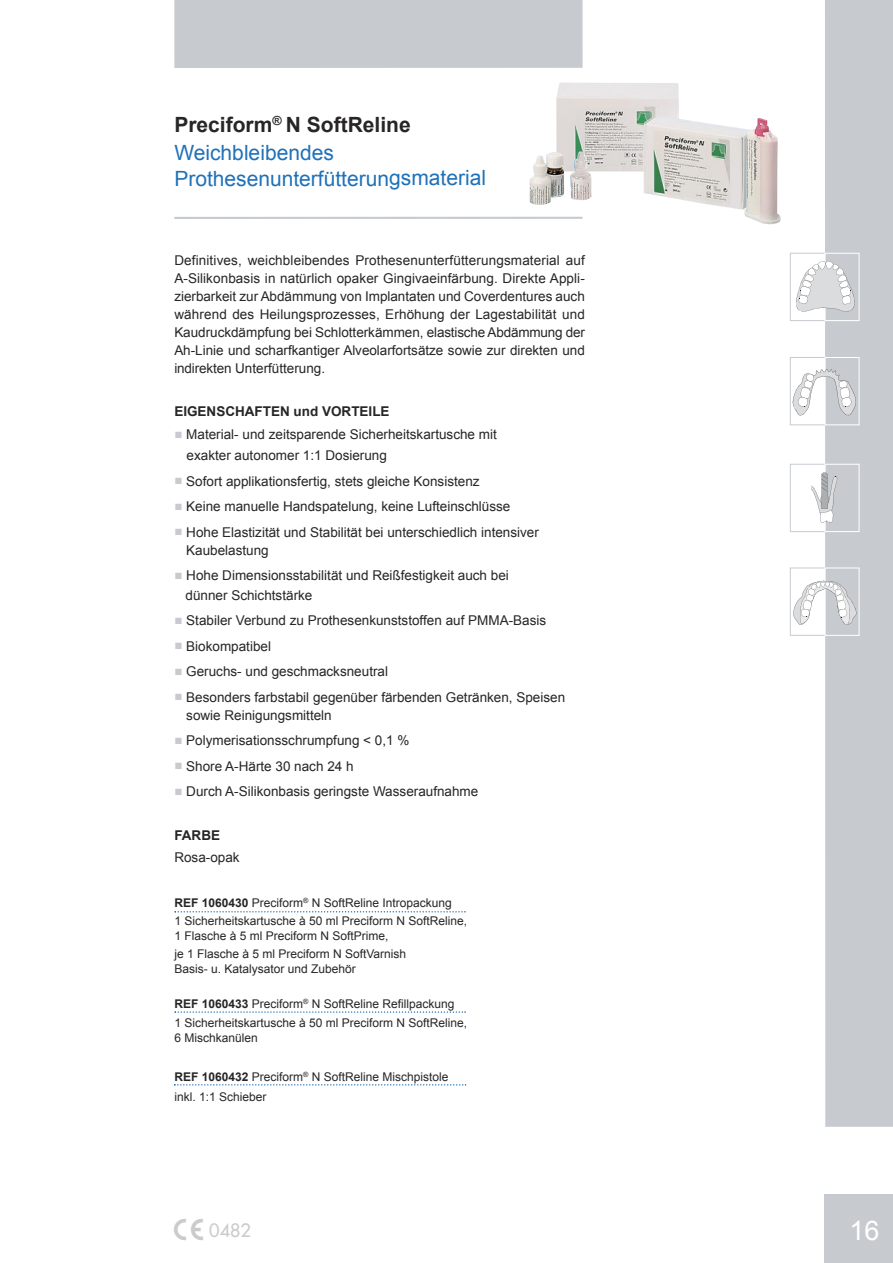
<style>
.page{position:relative;width:893px;height:1263px;background:#fff}
.page>*{position:absolute;margin:0;border:0;box-sizing:border-box;transform-origin:0 0}
.t1{font:27px "Arial";color:#fff}
.t2{font:21px "Arial";color:#1f71b9}
.t3{font:700 21px "Arial";color:#272526}
.t4{font:18px "Futura";color:#cbcbcb}
.t5{font:13.5px/18px "Arial";color:#272526;text-align:justify}
.t6{font:700 13.5px "Arial";color:#272526}
.t7{font:12px "Arial";color:#272526}
.s1{color:#c7cbd0}
.s2{font-weight:700}
.s3{font-family:"Europeen";font-size:21.45px}
</style>
<div class="page">
<div style="left:825px;top:1195px;width:68px;height:68px;background:#c7cbd0"></div>
<div style="left:825px;top:0;width:68px;height:1127px;background:#c7cbd0"></div>
<div style="left:174px;top:0;width:409px;height:68px;background:#c7cbd0"></div>
<hr style="left:174px;top:217px;width:409px;height:2px;background:#c7cbd0">
<div style="left:790px;top:253px;width:70px;height:68px;border:1px solid #c7cbd0"></div>
<div style="left:825px;top:253px;width:34px;height:68px;border:1px solid #fff"></div>
<svg style="left:796px;top:261px;width:59px;height:51px"></svg>
<div style="left:790px;top:357px;width:70px;height:68px;border:1px solid #c7cbd0"></div>
<div style="left:825px;top:357px;width:34px;height:68px;border:1px solid #fff"></div>
<div style="left:790px;top:464px;width:70px;height:68px;border:1px solid #c7cbd0"></div>
<div style="left:825px;top:464px;width:34px;height:68px;border:1px solid #fff"></div>
<div style="left:790px;top:568px;width:70px;height:68px;border:1px solid #c7cbd0"></div>
<div style="left:825px;top:568px;width:34px;height:68px;border:1px solid #fff"></div>
<svg style="left:811px;top:473px;width:27px;height:50px"></svg>
<svg style="left:793px;top:581px;width:63px;height:44px"></svg>
<svg style="left:792px;top:368px;width:64px;height:48px"></svg>
<svg style="left:175px;top:911px;width:291px;height:1px"></svg>
<svg style="left:175px;top:1011px;width:291px;height:2px"></svg>
<svg style="left:174px;top:1084px;width:292px;height:1px"></svg>
<img style="left:556px;top:83px;width:188px;height:127px">
<img style="left:744px;top:118px;width:37px;height:106px">
<img style="left:529px;top:151px;width:62px;height:54px">
<p class="t3" style="left:174px;top:113px;width:238px">Preciform<sup>®</sup> N SoftReline</p>
<p class="t2" style="left:174px;top:141px;width:161px">Weichbleibendes</p>
<p class="t2" style="left:174px;top:166px;width:313px">Prothesenunterfütterungsmaterial</p>
<p class="t5" style="left:174px;top:251px;width:412px">Definitives, weichbleibendes Prothesenunterfütterungsmaterial auf</p>
<p class="t5" style="left:174px;top:269px;width:412px">A-Silikonbasis in natürlich opaker Gingivaeinfärbung. Direkte Appli&shy;zierbarkeit zur Abdämmung von Implantaten und Coverdentures auch während des Heilungsprozesses, Erhöhung der Lagestabilität und Kaudruckdämpfung bei Schlotterkämmen, elastische Abdämmung der Ah-Linie und scharfkantiger Alveolarfortsätze sowie zur direkten und</p>
<p class="t5" style="left:174px;top:359px;width:152px">indirekten Unterfütterung.</p>
<p class="t6" style="left:174px;top:404px;width:217px">EIGENSCHAFTEN und VORTEILE</p>
<p class="t5" style="left:174px;top:425px;width:324px"><span class="s1">■</span> Material- und zeitsparende Sicherheitskartusche mit</p>
<p class="t5" style="left:187px;top:446px;width:202px">exakter autonomer 1:1 Dosierung</p>
<p class="t5" style="left:174px;top:472px;width:307px"><span class="s1">■</span> Sofort applikationsfertig, stets gleiche Konsistenz</p>
<p class="t5" style="left:174px;top:497px;width:338px"><span class="s1">■</span> Keine manuelle Handspatelung, keine Lufteinschlüsse</p>
<p class="t5" style="left:174px;top:523px;width:366px"><span class="s1">■</span> Hohe Elastizität und Stabilität bei unterschiedlich intensiver</p>
<p class="t5" style="left:186px;top:541px;width:84px">Kaubelastung</p>
<p class="t5" style="left:174px;top:566px;width:336px"><span class="s1">■</span> Hohe Dimensionsstabilität und Reißfestigkeit auch bei</p>
<p class="t5" style="left:186px;top:586px;width:128px">dünner Schichtstärke</p>
<p class="t5" style="left:174px;top:611px;width:373px"><span class="s1">■</span> Stabiler Verbund zu Prothesenkunststoffen auf PMMA-Basis</p>
<p class="t5" style="left:174px;top:637px;width:98px"><span class="s1">■</span> Biokompatibel</p>
<p class="t5" style="left:174px;top:662px;width:215px"><span class="s1">■</span> Geruchs- und geschmacksneutral</p>
<p class="t5" style="left:174px;top:688px;width:392px"><span class="s1">■</span> Besonders farbstabil gegenüber färbenden Getränken, Speisen</p>
<p class="t5" style="left:186px;top:706px;width:147px">sowie Reinigungsmitteln</p>
<p class="t5" style="left:174px;top:731px;width:237px"><span class="s1">■</span> Polymerisationsschrumpfung &lt; 0,1 %</p>
<p class="t5" style="left:174px;top:757px;width:181px"><span class="s1">■</span> Shore A-Härte 30 nach 24 h</p>
<p class="t5" style="left:174px;top:782px;width:306px"><span class="s1">■</span> Durch A-Silikonbasis geringste Wasseraufnahme</p>
<p class="t6" style="left:174px;top:827px;width:47px">FARBE</p>
<p class="t5" style="left:174px;top:848px;width:67px">Rosa-opak</p>
<p class="t7" style="left:174px;top:896px;width:279px"><span class="s2">REF 1060430</span> Preciform<sup>®</sup> N SoftReline Intropackung</p>
<p class="t7" style="left:174px;top:914px;width:294px">1 Sicherheitskartusche à 50 ml Preciform N SoftReline,</p>
<p class="t7" style="left:174px;top:929px;width:216px">1 Flasche à 5 ml Preciform N SoftPrime,</p>
<p class="t7" style="left:174px;top:947px;width:233px">je 1 Flasche à 5 ml Preciform N SoftVarnish</p>
<p class="t7" style="left:174px;top:962px;width:183px">Basis- u. Katalysator und Zubehör</p>
<p class="t7" style="left:174px;top:997px;width:282px"><span class="s2">REF 1060433</span> Preciform<sup>®</sup> N SoftReline Refillpackung</p>
<p class="t7" style="left:174px;top:1016px;width:294px">1 Sicherheitskartusche à 50 ml Preciform N SoftReline,</p>
<p class="t7" style="left:174px;top:1031px;width:85px">6 Mischkanülen</p>
<p class="t7" style="left:174px;top:1070px;width:276px"><span class="s2">REF 1060432</span> Preciform<sup>®</sup> N SoftReline Mischpistole</p>
<p class="t7" style="left:174px;top:1090px;width:94px">inkl. 1:1 Schieber</p>
<p class="t4" style="left:173px;top:1221px;width:79px"><span class="s3">C</span> 0482</p>
<p class="t1" style="left:850px;top:1215px;width:32px">16</p>
</div>
